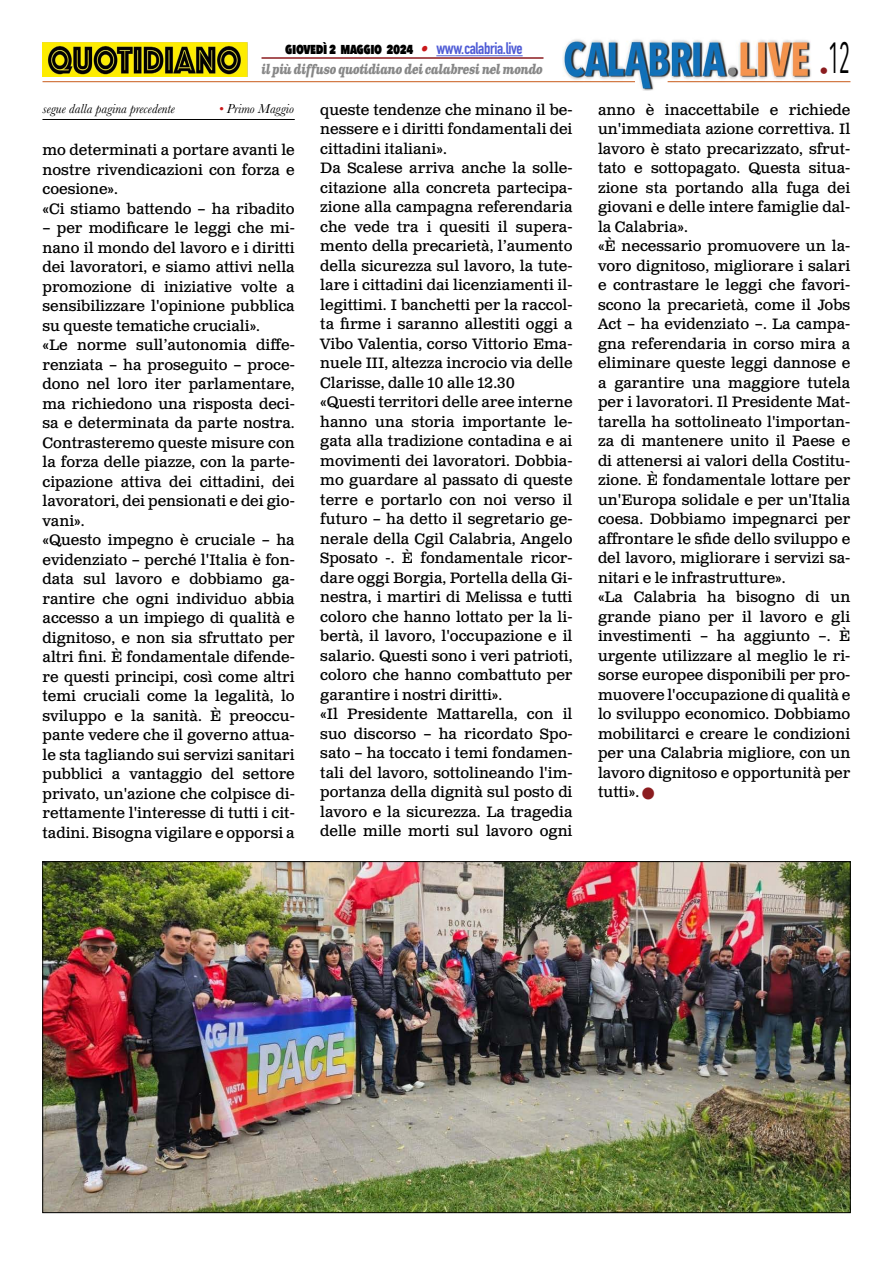
<style>
.page{position:relative;width:893px;height:1263px;background:#fff}
.page>*{position:absolute;margin:0;border:0;box-sizing:border-box;transform-origin:0 0}
.t1{font:43.5px "Avenir Next Condensed";color:#000;scale:.55 1}
.t2{font:15px/19.5px "Clarendon Text Pro";color:#000}
.t3{font:800 15px "Avenir Next Condensed";letter-spacing:-.03em;color:#000;scale:.9 1}
.t4{font:italic 700 13.5px "Clarendon Text Pro";letter-spacing:-.05em;color:#878787;scale:.79 1}
.t5{font:italic 13.5px "Baskerville";color:#000}
.s1{font-family:"Clarendon Text Pro";font-weight:700;font-style:italic;color:#ca181a}
.s2{font-family:"DIN Condensed";font-weight:700;font-size:16.5px;color:#4f5cd6}
.s3{color:#ca181a}
.s4{color:#8b1c1f}
</style>
<div class="page">
<img style="left:563px;top:39px;width:248px;height:51px">
<hr style="left:43px;top:81px;width:592px;height:1px;background:#c85a19">
<hr style="left:668px;top:81px;width:182px;height:1px;background:#c85a19">
<hr style="left:436px;top:55px;width:87px;height:1px;background:#4f5cd6">
<hr style="left:261px;top:57px;width:282px;height:2px;background:#8b1c1f">
<img style="left:43px;top:42px;width:204px;height:35px">
<hr style="left:42px;top:119px;width:253px;height:1px;background:#000">
<img style="left:45px;top:863px;width:803px;height:348px">
<p class="t3" style="left:285px;top:39px;width:265px">GIOVEDÌ 2 MAGGIO 2024 <span class="s1">•</span> <span class="s2">www.calabria.live</span></p>
<p class="t4" style="left:261px;top:61px;width:358px">il più diffuso quotidiano dei calabresi nel mondo</p>
<h1 class="t1" style="left:820px;top:20px;width:58px"><sub>•</sub>12</h1>
<p class="t5" style="left:42px;top:100px;width:134px">segue dalla pagina precedente</p>
<p class="t5" style="left:219px;top:100px;width:77px"><span class="s3">•</span> Primo Maggio</p>
<p class="t2" style="left:43px;top:141px;width:254px">mo determinati a portare avanti le nostre rivendicazioni con forza e coesione».<br>«Ci stiamo battendo – ha ribadito</p>
<p class="t2" style="left:43px;top:219px;width:254px">– per modificare le leggi che mi&shy;nano il mondo del lavoro e i diritti dei lavoratori, e siamo attivi nella promozione di iniziative volte a sensibilizzare l'opinione pubblica su queste tematiche cruciali».<br>«Le norme sull’autonomia diffe&shy;renziata – ha proseguito – proce&shy;dono nel loro iter parlamentare, ma richiedono una risposta deci&shy;sa e determinata da parte nostra.<br>Contrasteremo queste misure con la forza delle piazze, con la parte&shy;cipazione attiva dei cittadini, dei lavoratori, dei pensionati e dei gio&shy;vani».<br>«Questo impegno è cruciale – ha evidenziato – perché l'Italia è fon&shy;data sul lavoro e dobbiamo ga&shy;rantire che ogni individuo abbia accesso a un impiego di qualità e dignitoso, e non sia sfruttato per altri fini. È fondamentale difende&shy;re questi principi, così come altri temi cruciali come la legalità, lo sviluppo e la sanità. È preoccu&shy;pante vedere che il governo attua&shy;le sta tagliando sui servizi sanitari pubblici a vantaggio del settore privato, un'azione che colpisce di&shy;rettamente l'interesse di tutti i cit&shy;tadini. Bisogna vigilare e opporsi a</p>
<p class="t2" style="left:320px;top:101px;width:254px">queste tendenze che minano il be&shy;nessere e i diritti fondamentali dei cittadini italiani».<br>Da Scalese arriva anche la solle&shy;citazione alla concreta partecipa&shy;zione alla campagna referendaria che vede tra i quesiti il supera&shy;mento della precarietà, l’aumento della sicurezza sul lavoro, la tute&shy;lare i cittadini dai licenziamenti il&shy;legittimi. I banchetti per la raccol&shy;ta firme i saranno allestiti oggi a Vibo Valentia, corso Vittorio Ema&shy;nuele III, altezza incrocio via delle Clarisse, dalle 10 alle 12.30 «Questi territori delle aree interne hanno una storia importante le&shy;gata alla tradizione contadina e ai movimenti dei lavoratori. Dobbia&shy;mo guardare al passato di queste terre e portarlo con noi verso il futuro – ha detto il segretario ge&shy;nerale della Cgil Calabria, Angelo Sposato -. È fondamentale ricor&shy;dare oggi Borgia, Portella della Gi&shy;nestra, i martiri di Melissa e tutti coloro che hanno lottato per la li&shy;bertà, il lavoro, l'occupazione e il salario. Questi sono i veri patrioti, coloro che hanno combattuto per garantire i nostri diritti».<br>«Il Presidente Mattarella, con il suo discorso – ha ricordato Spo&shy;sato – ha toccato i temi fondamen&shy;tali del lavoro, sottolineando l'im&shy;portanza della dignità sul posto di lavoro e la sicurezza. La tragedia delle mille morti sul lavoro ogni</p>
<p class="t2" style="left:598px;top:101px;width:254px">anno è inaccettabile e richiede un'immediata azione correttiva. Il lavoro è stato precarizzato, sfrut&shy;tato e sottopagato. Questa situa&shy;zione sta portando alla fuga dei giovani e delle intere famiglie dal&shy;la Calabria».<br>«È necessario promuovere un la&shy;voro dignitoso, migliorare i salari e contrastare le leggi che favori&shy;scono la precarietà, come il Jobs<br>Act – ha evidenziato –. La campa&shy;gna referendaria in corso mira a eliminare queste leggi dannose e a garantire una maggiore tutela per i lavoratori. Il Presidente Mat&shy;tarella ha sottolineato l'importan&shy;za di mantenere unito il Paese e di attenersi ai valori della Costitu&shy;zione. È fondamentale lottare per un'Europa solidale e per un'Italia coesa. Dobbiamo impegnarci per affrontare le sfide dello sviluppo e del lavoro, migliorare i servizi sa&shy;nitari e le infrastrutture».<br>«La Calabria ha bisogno di un grande piano per il lavoro e gli investimenti – ha aggiunto –. È urgente utilizzare al meglio le ri&shy;sorse europee disponibili per pro&shy;muovere l'occupazione di qualità e lo sviluppo economico. Dobbiamo mobilitarci e creare le condizioni per una Calabria migliore, con un lavoro dignitoso e opportunità per tutti». <span class="s4">■</span></p>
</div>
